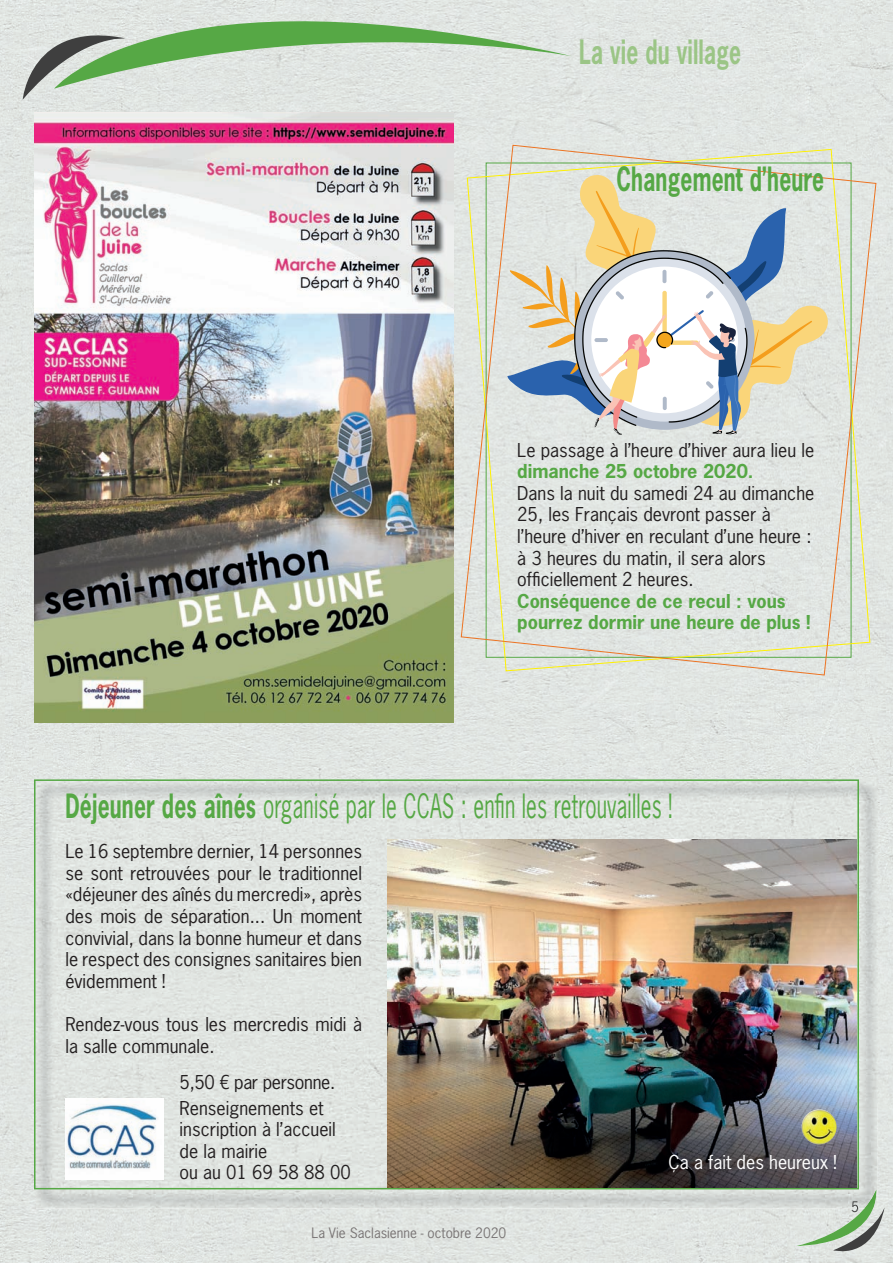
<style>
.page{position:relative;width:893px;height:1263px;background:#fff}
.page>*{position:absolute;margin:0;border:0;box-sizing:border-box;transform-origin:0 0}
.t1{font:31.5px "News Gothic Std";letter-spacing:.01em;color:#56a845;scale:.67 1}
.t2{font:700 31.5px "News Gothic Std";letter-spacing:.01em;color:#56a845;scale:.67 1}
.t3{font:700 31.5px "News Gothic Std";letter-spacing:.01em;color:#9bc586;scale:.67 1}
.t4{font:18px/21.6px "News Gothic Std";color:#231f20}
.t5{font:700 18px/21.6px "News Gothic Std";color:#56a845}
.t6{font:18px "News Gothic Std";color:#fff}
.t7{font:13.5px "News Gothic Std";color:#797575}
.t8{font:13.5px "News Gothic Std";color:#3f3f3f}
.s1{font-weight:700}
</style>
<div class="page">
<img style="left:0;top:0;width:893px;height:789px">
<img style="left:0;top:789px;width:51px;height:474px">
<div style="left:842px;top:789px;width:51px;height:474px;background:#e1e5e2"></div>
<img style="left:51px;top:1208px;width:791px;height:55px">
<img style="left:36px;top:781px;width:842px;height:427px">
<svg style="left:797px;top:1189px;width:88px;height:73px;background:#c4d0c4"></svg>
<svg style="left:54px;top:0;width:519px;height:89px;background:#c6d9c3"></svg>
<svg style="left:23px;top:19px;width:103px;height:81px;background:#b5c2b3"></svg>
<img style="left:387px;top:839px;width:470px;height:349px">
<img style="left:802px;top:1109px;width:35px;height:35px;border-radius:18px">
<img style="left:65px;top:1099px;width:98px;height:80px">
<svg style="left:461px;top:145px;width:416px;height:531px;background:#dfe3db"></svg>
<svg style="left:507px;top:173px;width:324px;height:262px"></svg>
<img style="left:34px;top:112px;width:419px;height:610px">
<h1 class="t3" style="left:579px;top:31px;width:243px">La vie du village</h1>
<h1 class="t2" style="left:617px;top:158px;width:311px">Changement d’heure</h1>
<p class="t4" style="left:517px;top:439px;width:299px">Le passage à l’heure d’hiver aura lieu le</p>
<p class="t5" style="left:517px;top:460px;width:238px">dimanche 25 octobre 2020.</p>
<p class="t4" style="left:517px;top:482px;width:299px">Dans la nuit du samedi 24 au dimanche 25, les Français devront passer à l’heure d’hiver en reculant d’une heure : à 3 heures du matin, il sera alors officiellement 2 heures.</p>
<p class="t5" style="left:517px;top:590px;width:295px">Conséquence de ce recul : vous pourrez dormir une heure de plus !</p>
<h1 class="t1" style="left:65px;top:785px;width:907px"><span class="s1">Déjeuner des aînés</span> organisé par le CCAS : enfin les retrouvailles !</h1>
<p class="t4" style="left:65px;top:840px;width:298px;text-align:justify">Le 16 septembre dernier, 14 personnes se sont retrouvées pour le traditionnel «déjeuner des aînés du mercredi», après des mois de séparation... Un moment convivial, dans la bonne humeur et dans le respect des consignes sanitaires bien évidemment !</p>
<p class="t4" style="left:65px;top:1013px;width:298px">Rendez-vous tous les mercredis midi à la salle communale.</p>
<p class="t4" style="left:180px;top:1069px;width:157px;line-height:25.8px">5,50 € par personne.<br>Renseignements et</p>
<p class="t4" style="left:180px;top:1118px;width:173px">inscription à l’accueil de la mairie<br>ou au 01 69 58 88 00</p>
<p class="t7" style="left:311px;top:1224px;width:196px">La Vie Saclasienne - octobre 2020</p>
<p class="t6" style="left:669px;top:1150px;width:170px">Ça a fait des heureux !</p>
<p class="t8" style="left:851px;top:1198px;width:9px">5</p>
</div>
